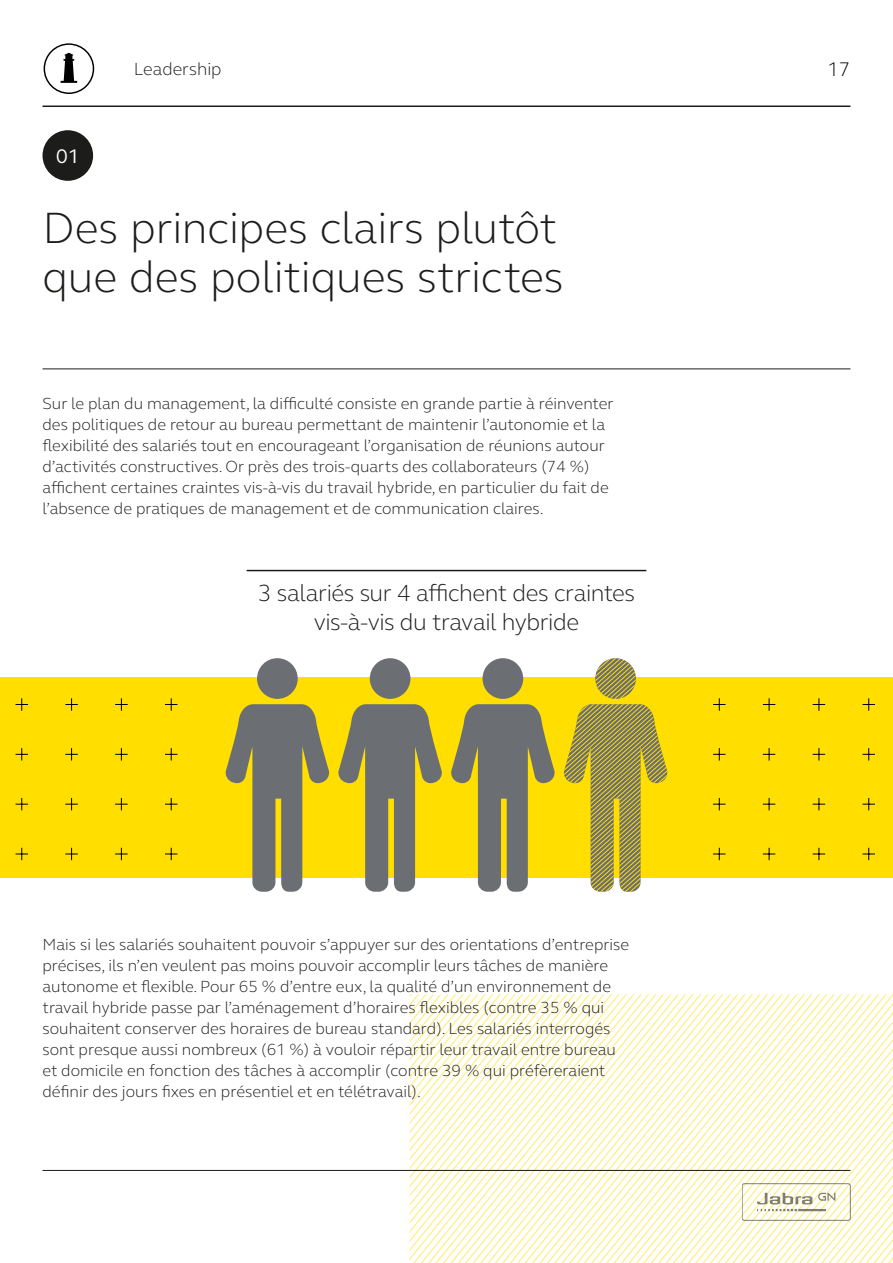
<style>
.page{position:relative;width:893px;height:1263px;background:#fff}
.page>*{position:absolute;margin:0;border:0;box-sizing:border-box;transform-origin:0 0}
.t1{font:300 45px/49.1px "GN Elliot";color:#1c1d1b}
.t2{font:300 24px/28.8px "GN Elliot";letter-spacing:-.02em;color:#1c1d1b;text-align:center}
.t3{font:20.1px "GN Elliot";color:#fff}
.t4{font:300 20.1px "GN Elliot";color:#000}
.t5{font:300 18px "GN Elliot";color:#1c1d1b}
.t6{font:300 16.5px/21px "GN Elliot";color:#1c1d1b}
</style>
<div class="page">
<div style="left:0;top:677px;width:893px;height:200px;background:#ffde00"></div>
<svg style="left:16px;top:798px;width:12px;height:12px"></svg>
<svg style="left:16px;top:748px;width:12px;height:12px"></svg>
<svg style="left:16px;top:698px;width:12px;height:13px"></svg>
<svg style="left:16px;top:848px;width:12px;height:12px"></svg>
<svg style="left:65px;top:798px;width:13px;height:12px"></svg>
<svg style="left:65px;top:748px;width:13px;height:12px"></svg>
<svg style="left:65px;top:698px;width:13px;height:13px"></svg>
<svg style="left:65px;top:848px;width:13px;height:12px"></svg>
<svg style="left:115px;top:798px;width:13px;height:12px"></svg>
<svg style="left:115px;top:748px;width:13px;height:12px"></svg>
<svg style="left:115px;top:698px;width:13px;height:13px"></svg>
<svg style="left:115px;top:848px;width:13px;height:12px"></svg>
<svg style="left:165px;top:798px;width:12px;height:12px"></svg>
<svg style="left:165px;top:748px;width:12px;height:12px"></svg>
<svg style="left:165px;top:698px;width:12px;height:13px"></svg>
<svg style="left:165px;top:848px;width:12px;height:12px"></svg>
<svg style="left:713px;top:798px;width:12px;height:12px"></svg>
<svg style="left:713px;top:748px;width:12px;height:12px"></svg>
<svg style="left:713px;top:698px;width:12px;height:13px"></svg>
<svg style="left:713px;top:848px;width:12px;height:12px"></svg>
<svg style="left:763px;top:798px;width:12px;height:12px"></svg>
<svg style="left:763px;top:748px;width:12px;height:12px"></svg>
<svg style="left:763px;top:698px;width:12px;height:13px"></svg>
<svg style="left:763px;top:848px;width:12px;height:12px"></svg>
<svg style="left:813px;top:798px;width:12px;height:12px"></svg>
<svg style="left:813px;top:748px;width:12px;height:12px"></svg>
<svg style="left:813px;top:698px;width:12px;height:13px"></svg>
<svg style="left:813px;top:848px;width:12px;height:12px"></svg>
<svg style="left:862px;top:798px;width:13px;height:12px"></svg>
<svg style="left:862px;top:748px;width:13px;height:12px"></svg>
<svg style="left:862px;top:698px;width:13px;height:13px"></svg>
<svg style="left:862px;top:848px;width:13px;height:12px"></svg>
<div style="left:44px;top:43px;width:50px;height:51px;border:1px solid #000;border-radius:50%"></div>
<svg style="left:61px;top:53px;width:16px;height:30px"></svg>
<hr style="left:43px;top:105px;width:807px;height:2px;background:#1c1d1b">
<hr style="left:43px;top:369px;width:807px;height:1px;background:#1c1d1b">
<div style="left:43px;top:130px;width:50px;height:51px;background:#1c1d1b;border-radius:50%"></div>
<svg style="left:410px;top:994px;width:483px;height:269px"></svg>
<hr style="left:247px;top:570px;width:399px;height:1px;background:#1c1d1b">
<svg style="left:215px;top:698px;width:115px;height:194px"></svg>
<div style="left:257px;top:658px;width:41px;height:41px;background:#6b6e73;border-radius:50%"></div>
<svg style="left:337px;top:698px;width:106px;height:194px"></svg>
<div style="left:370px;top:658px;width:40px;height:41px;background:#6b6e73;border-radius:50%"></div>
<svg style="left:450px;top:698px;width:106px;height:194px"></svg>
<div style="left:482px;top:658px;width:41px;height:41px;background:#6b6e73;border-radius:50%"></div>
<svg style="left:563px;top:658px;width:113px;height:234px"></svg>
<div style="left:742px;top:1183px;width:108px;height:37px;border:1px solid #000;border-radius:2px"></div>
<svg style="left:757px;top:1193px;width:55px;height:18px"></svg>
<hr style="left:798px;top:1209px;width:28px;height:2px;background:#000">
<svg style="left:818px;top:1193px;width:17px;height:8px"></svg>
<hr style="left:43px;top:1170px;width:807px;height:1px;background:#1c1d1b">
<p class="t3" style="left:56px;top:143px;width:25px">01</p>
<p class="t5" style="left:134px;top:57px;width:89px">Leadership</p>
<h1 class="t1" style="left:43px;top:201px;width:523px">Des principes clairs plutôt que des politiques strictes</h1>
<p class="t6" style="left:43px;top:393px;width:573px">Sur le plan du management, la difficulté consiste en grande partie à réinventer des politiques de retour au bureau permettant de maintenir l’autonomie et la flexibilité des salariés tout en encourageant l’organisation de réunions autour d’activités constructives. Or près des trois-quarts des collaborateurs (74 %) affichent certaines craintes vis-à-vis du travail hybride, en particulier du fait de l’absence de pratiques de management et de communication claires.</p>
<h2 class="t2" style="left:258px;top:577px;width:379px">3 salariés sur 4 affichent des craintes vis-à-vis du travail hybride</h2>
<p class="t6" style="left:43px;top:933px;width:588px">Mais si les salariés souhaitent pouvoir s’appuyer sur des orientations d’entreprise précises, ils n’en veulent pas moins pouvoir accomplir leurs tâches de manière autonome et flexible. Pour 65 % d’entre eux, la qualité d’un environnement de travail hybride passe par l’aménagement d’horaires flexibles (contre 35 % qui souhaitent conserver des horaires de bureau standard). Les salariés interrogés sont presque aussi nombreux (61 %) à vouloir répartir leur travail entre bureau et domicile en fonction des tâches à accomplir (contre 39 % qui préfèreraient définir des jours fixes en présentiel et en télétravail).</p>
<p class="t4" style="left:827px;top:56px;width:25px">17</p>
</div>
